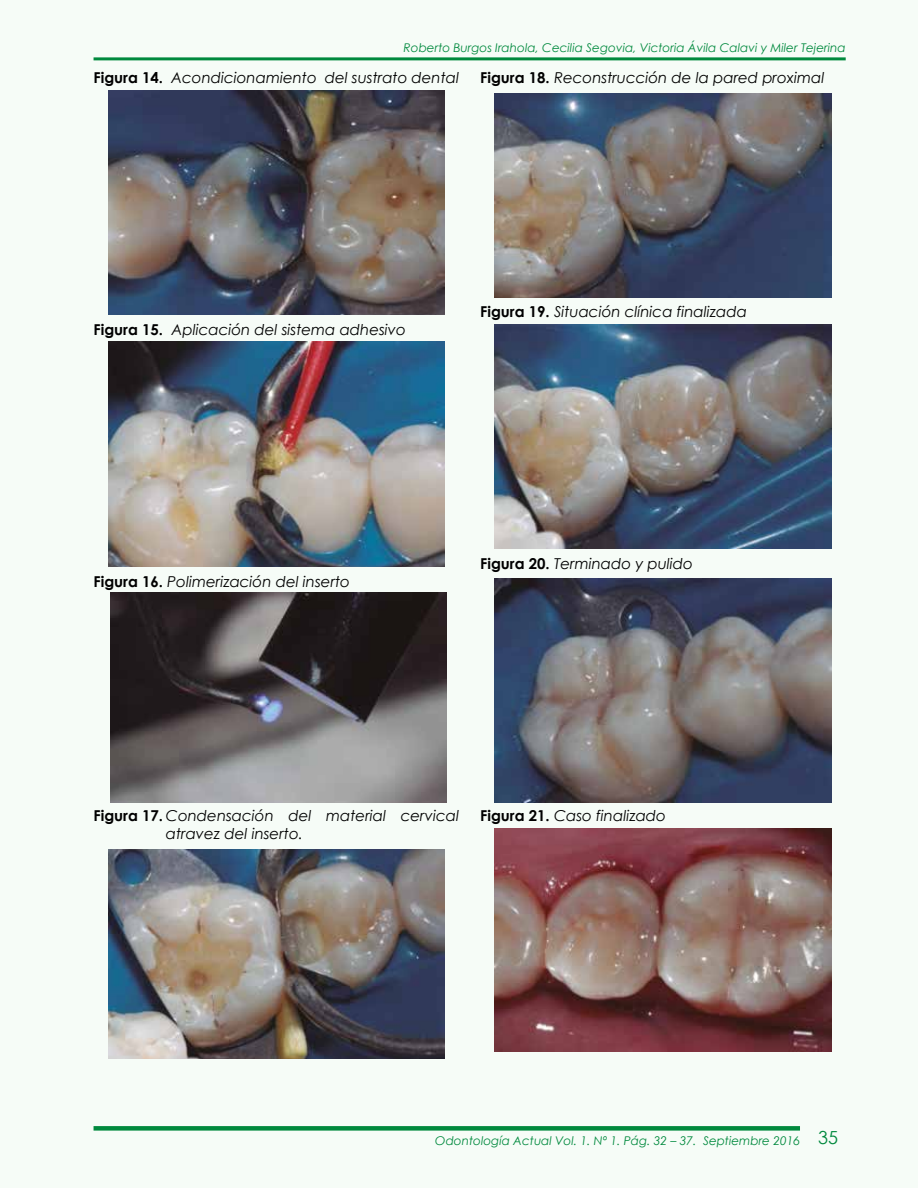
<style>
.page{position:relative;width:918px;height:1188px;background:#fff}
.page>*{position:absolute;margin:0;border:0;box-sizing:border-box;transform-origin:0 0}
.t1{font:18px "Century Gothic";color:#00893d}
.t2{font:italic 15px/18px "Century Gothic";color:#000}
.t3{font:italic 12px "Century Gothic";color:#00893d}
.s1{font-weight:700;font-style:normal}
</style>
<div class="page">
<div style="left:93px;top:57px;width:753px;height:1074px;background:#f6fcf7"></div>
<div style="left:94px;top:1126px;width:706px;height:5px;background:#00893d"></div>
<hr style="left:94px;top:57px;width:752px;height:3px;background:#00893d">
<img style="left:108px;top:849px;width:337px;height:210px">
<img style="left:495px;top:94px;width:336px;height:203px">
<img style="left:495px;top:324px;width:336px;height:224px">
<img style="left:495px;top:579px;width:336px;height:224px">
<img style="left:108px;top:90px;width:337px;height:225px">
<img style="left:108px;top:342px;width:337px;height:225px">
<img style="left:110px;top:593px;width:337px;height:210px">
<img style="left:495px;top:828px;width:336px;height:224px">
<p class="t3" style="left:404px;top:39px;width:444px">Roberto Burgos Irahola, Cecilia Segovia, Victoria Ávila Calavi y Miler Tejerina</p>
<p class="t2" style="left:94px;top:68px;width:367px"><span class="s1">Figura 14.</span> Acondicionamiento del sustrato dental</p>
<p class="t2" style="left:480px;top:68px;width:346px"><span class="s1">Figura 18.</span> Reconstrucción de la pared proximal</p>
<p class="t2" style="left:94px;top:320px;width:314px"><span class="s1">Figura 15.</span> Aplicación del sistema adhesivo</p>
<p class="t2" style="left:480px;top:302px;width:268px"><span class="s1">Figura 19.</span> Situación clínica finalizada</p>
<p class="t2" style="left:94px;top:572px;width:258px"><span class="s1">Figura 16.</span> Polimerización del inserto</p>
<p class="t2" style="left:480px;top:554px;width:214px"><span class="s1">Figura 20.</span> Terminado y pulido</p>
<p class="t2" style="left:166px;top:806px;width:295px;text-indent:-72px"><span class="s1">Figura 17.</span> Condensación del material cervical atravez del inserto.</p>
<p class="t2" style="left:480px;top:806px;width:187px"><span class="s1">Figura 21.</span> Caso finalizado</p>
<p class="t3" style="left:435px;top:1133px;width:366px">Odontología Actual Vol. 1. Nº 1. Pág. 32 – 37. Septiembre 2016</p>
<p class="t1" style="left:818px;top:1126px;width:21px">35</p>
</div>
